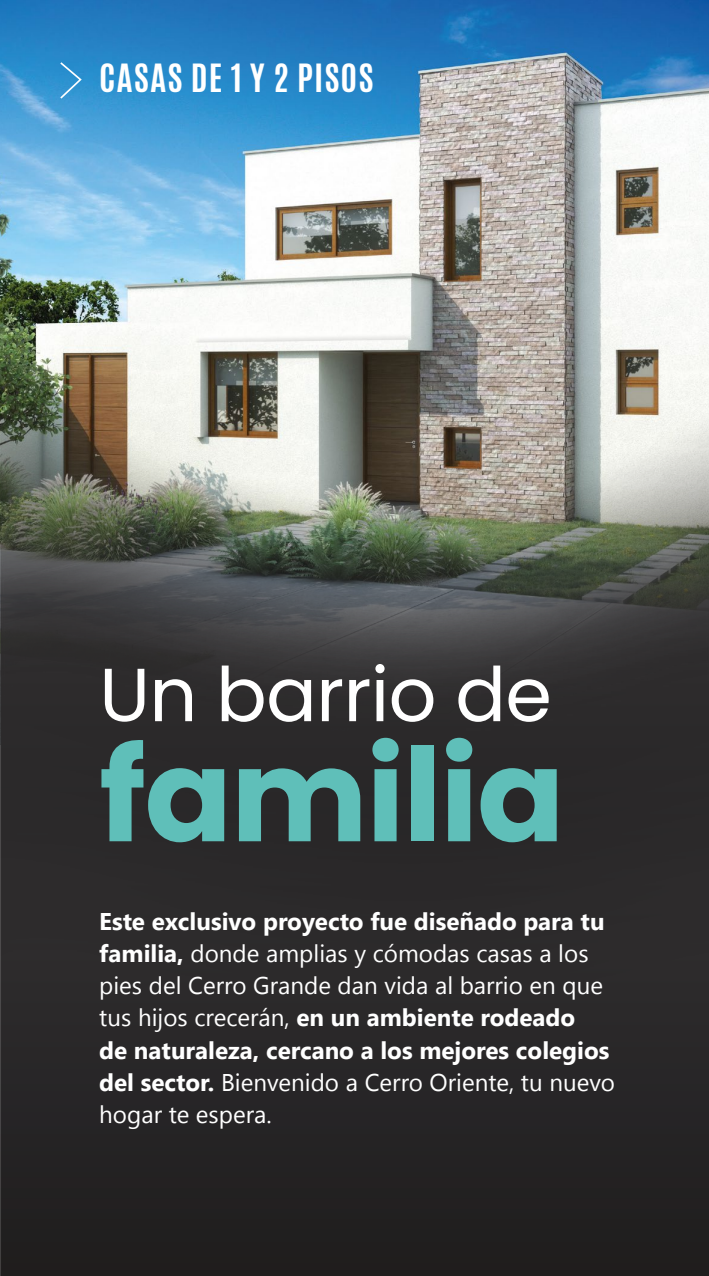
<style>
.page{position:relative;width:709px;height:1276px;background:#fff}
.page>*{position:absolute;margin:0;border:0;box-sizing:border-box;transform-origin:0 0}
.t1{font:700 129.25px "Poppins";letter-spacing:-.01em;color:#5fbfb9}
.t2{font:75.25px "Poppins";letter-spacing:-.01em;color:#fff}
.t3{font:700 32.5px "Antonio";letter-spacing:.03em;color:#fff;scale:1.06 1}
.t4{font:24.25px/32.2px "Nirmala UI";color:#fff}
.s1{font-weight:700}
</style>
<div class="page">
<img style="left:0;top:0;width:709px;height:271px">
<img style="left:0;top:271px;width:709px;height:1005px">
<svg style="left:58px;top:61px;width:25px;height:39px"></svg>
<h3 class="t3" style="left:99px;top:53px;width:260px">CASAS DE 1 Y 2 PISOS</h3>
<h2 class="t2" style="left:99px;top:651px;width:454px">Un barrio de</h2>
<h1 class="t1" style="left:99px;top:721px;width:467px">familia</h1>
<p class="t4" style="left:99px;top:903px;width:517px"><span class="s1">Este exclusivo proyecto fue diseñado para tu familia,</span> donde amplias y cómodas casas a los pies del Cerro Grande dan vida al barrio en que tus hijos crecerán, <span class="s1">en un ambiente rodeado<br>de naturaleza, cercano a los mejores colegios del sector.</span> Bienvenido a Cerro Oriente, tu nuevo hogar te espera.</p>
</div>
